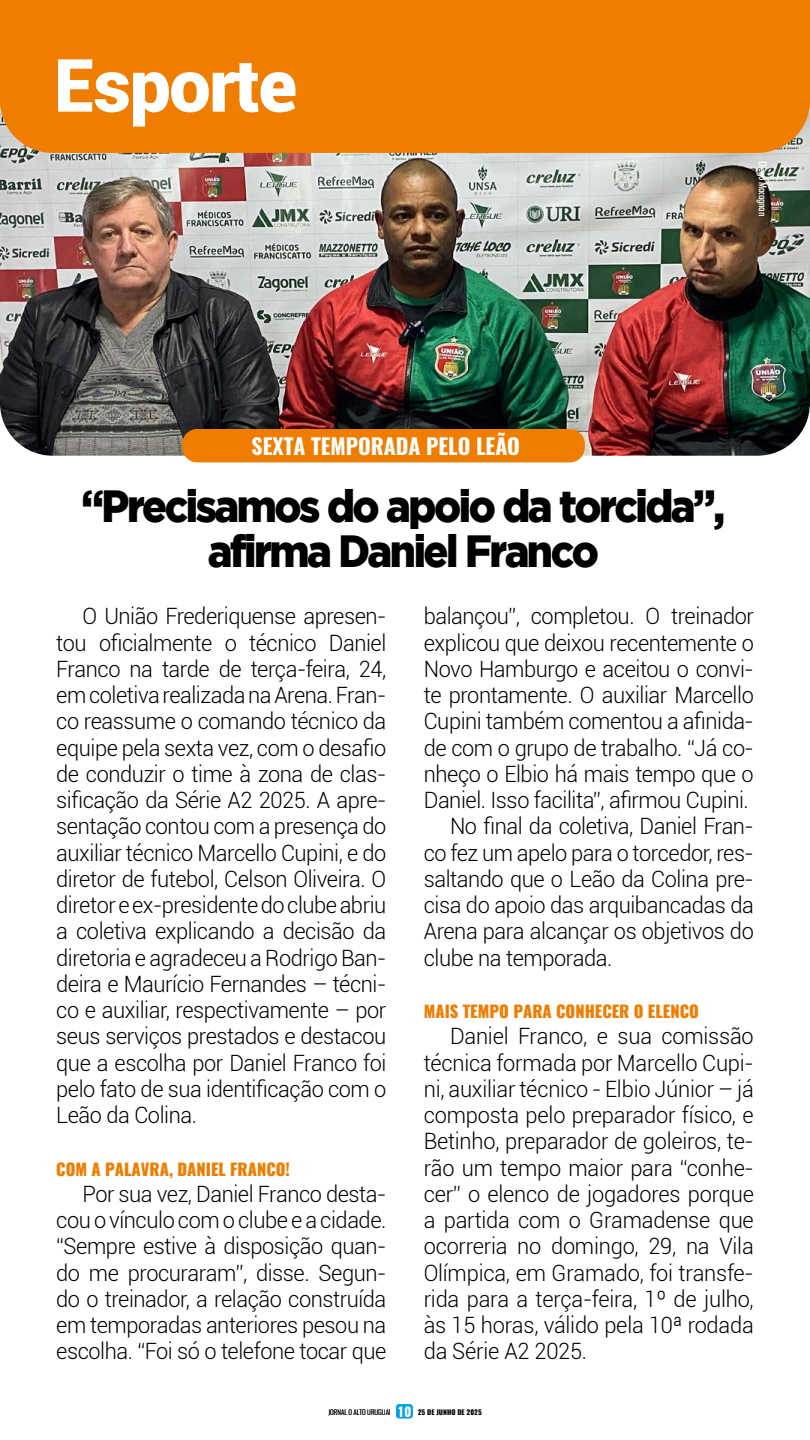
<style>
.page{position:relative;width:810px;height:1440px;background:#fff}
.page>*{position:absolute;margin:0;border:0;box-sizing:border-box;transform-origin:0 0}
.t1{font:900 73.5px "Roboto";letter-spacing:-.02em;color:#fff}
.t2{font:900 45px/45px "Gotham";letter-spacing:-.06em;color:#000;text-align:center;scale:.92 1}
.t3{font:300 22.5px/26.2px "Roboto";letter-spacing:-.02em;color:#000;text-align:justify}
.t4{font:700 21.75px "Oswald";color:#fff}
.t5{font:800 16.5px "Oswald";color:#ef7d00}
.t6{font:500 condensed 11.25px "Futura BT";letter-spacing:-.02em;color:#fff}
.t7{font:300 6.98px "Oswald";color:#000}
.t8{font:800 6.98px "Oswald";color:#000}
.s1{font-weight:700;font-size:12.9px;color:#fff}
</style>
<div class="page">
<div style="left:396px;top:1404px;width:17px;height:14px;background:#009fe3;border-radius:3px"></div>
<img style="left:0;top:153px;width:810px;height:303px">
<div style="left:0;top:0;width:810px;height:153px;background:#ef7d00"></div>
<div style="left:182px;top:429px;width:403px;height:33px;background:#ef7d00;border-radius:15px"></div>
<h1 class="t1" style="left:54px;top:33px;width:245px">Esporte</h1>
<p class="t6" style="left:770px;top:160px;width:57px;rotate:90deg">Diego Macagnan</p>
<p class="t4" style="left:252px;top:431px;width:270px">SEXTA TEMPORADA PELO LEÃO</p>
<h2 class="t2" style="left:81px;top:482px;width:701px">“Precisamos do apoio da torcida”, afirma Daniel Franco</h2>
<p class="t3" style="left:56px;top:603px;width:332px;text-indent:26px">O União Frederiquense apresen&shy;tou oficialmente o técnico Daniel Franco na tarde de terça-feira, 24, em coletiva realizada na Arena. Fran&shy;co reassume o comando técnico da equipe pela sexta vez, com o desafio de conduzir o time à zona de clas&shy;sificação da Série A2 2025. A apre&shy;sentação contou com a presença do auxiliar técnico Marcello Cupini, e do diretor de futebol, Celson Oliveira. O diretor e ex-presidente do clube abriu a coletiva explicando a decisão da diretoria e agradeceu a Rodrigo Ban&shy;deira e Maurício Fernandes – técni&shy;co e auxiliar, respectivamente – por seus serviços prestados e destacou que a escolha por Daniel Franco foi pelo fato de sua identificação com o Leão da Colina.</p>
<p class="t5" style="left:56px;top:1157px;width:235px">COM A PALAVRA, DANIEL FRANCO!</p>
<p class="t3" style="left:56px;top:1180px;width:332px;text-indent:26px">Por sua vez, Daniel Franco desta&shy;cou o vínculo com o clube e a cidade. “Sempre estive à disposição quan&shy;do me procuraram”, disse. Segun&shy;do o treinador, a relação construída em temporadas anteriores pesou na escolha. “Foi só o telefone tocar que</p>
<p class="t3" style="left:424px;top:603px;width:332px">balançou”, completou. O treinador</p>
<p class="t3" style="left:424px;top:629px;width:332px">explicou que deixou recentemente o</p>
<p class="t3" style="left:424px;top:655px;width:331px">Novo Hamburgo e aceitou o convi-</p>
<p class="t3" style="left:424px;top:681px;width:332px">te prontamente. O auxiliar Marcello</p>
<p class="t3" style="left:424px;top:708px;width:331px">Cupini também comentou a afinida-</p>
<p class="t3" style="left:424px;top:734px;width:331px">de com o grupo de trabalho. “Já co-</p>
<p class="t3" style="left:424px;top:760px;width:332px">nheço o Elbio há mais tempo que o</p>
<p class="t3" style="left:424px;top:786px;width:327px">Daniel. Isso facilita”, afirmou Cupini.</p>
<p class="t3" style="left:450px;top:813px;width:305px">No final da coletiva, Daniel Fran-</p>
<p class="t3" style="left:424px;top:839px;width:331px">co fez um apelo para o torcedor, res-</p>
<p class="t3" style="left:424px;top:865px;width:331px">saltando que o Leão da Colina pre-</p>
<p class="t3" style="left:424px;top:891px;width:332px">cisa do apoio das arquibancadas da</p>
<p class="t3" style="left:424px;top:918px;width:332px">Arena para alcançar os objetivos do</p>
<p class="t3" style="left:424px;top:944px;width:190px">clube na temporada.</p>
<p class="t5" style="left:424px;top:1000px;width:277px">MAIS TEMPO PARA CONHECER O ELENCO</p>
<p class="t3" style="left:424px;top:1023px;width:332px;text-indent:26px">Daniel Franco, e sua comissão técnica formada por Marcello Cupi&shy;ni, auxiliar técnico - Elbio Júnior – já composta pelo preparador físico, e Betinho, preparador de goleiros, te&shy;rão um tempo maior para “conhe&shy;cer” o elenco de jogadores porque a partida com o Gramadense que ocorreria no domingo, 29, na Vila Olímpica, em Gramado, foi transfe&shy;rida para a terça-feira, 1º de julho, às 15 horas, válido pela 10ª rodada da Série A2 2025.</p>
<p class="t7" style="left:328px;top:1407px;width:84px">JORNAL O ALTO URUGUAI <span class="s1">10</span></p>
<p class="t8" style="left:418px;top:1407px;width:66px">25 DE JUNHO DE 2025</p>
</div>
